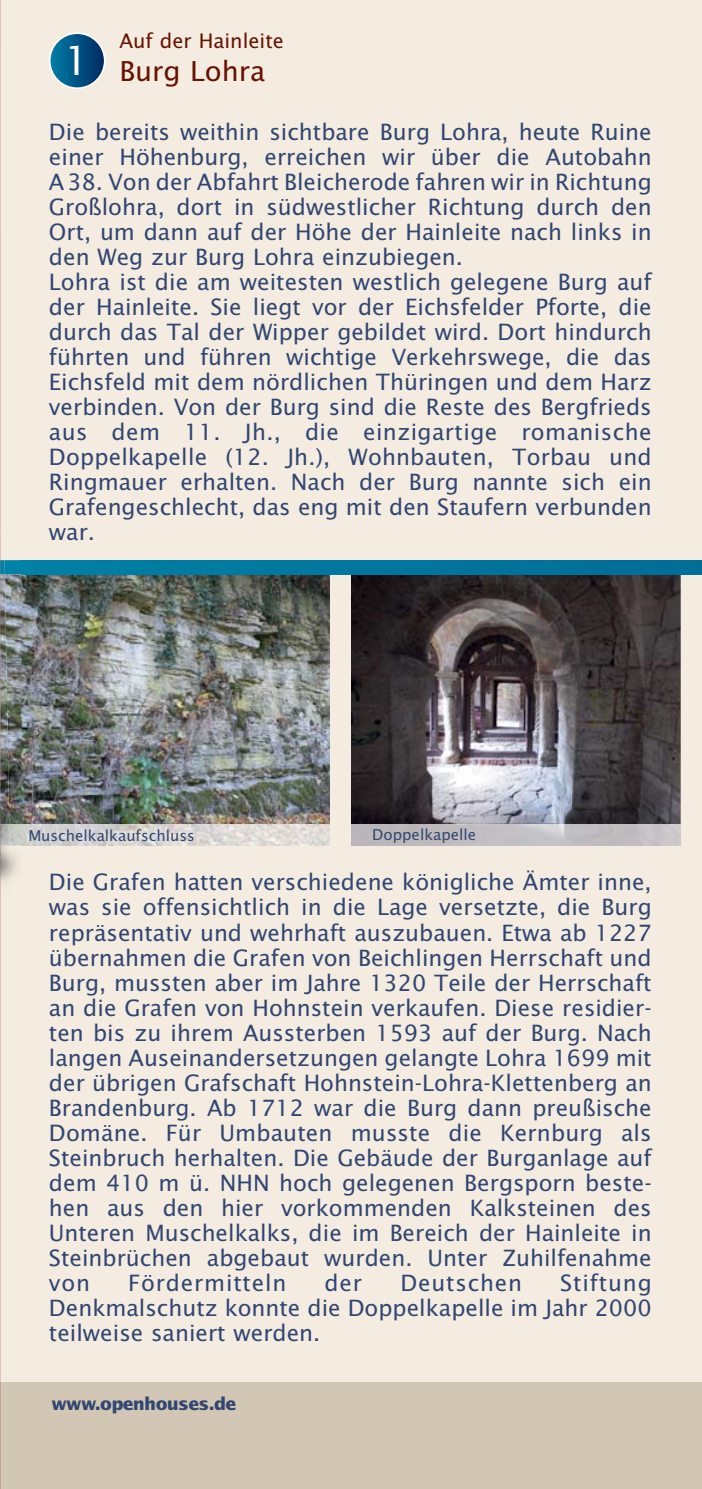
<style>
.page{position:relative;width:702px;height:1489px;background:#fff}
.page>*{position:absolute;margin:0;border:0;box-sizing:border-box;transform-origin:0 0}
.t1{font:40.25px "Lucida Sans";color:#fff}
.t2{font:27.5px "Lucida Sans";color:#671200}
.t3{font:22.5px/25px "Lucida Sans";color:#314671;text-align:justify}
.t4{font:22.5px "Lucida Sans";letter-spacing:.035em;color:#314671}
.t5{font:20px "Lucida Sans";color:#671200}
.t6{font:700 17.5px "Lucida Sans";letter-spacing:-.04em;color:#314671}
.t7{font:15px "Lucida Sans";color:#314671}
</style>
<div class="page">
<div style="left:0;top:0;width:702px;height:1488px;background:#f4ece0"></div>
<div style="left:0;top:1382px;width:702px;height:106px;background:#d2c7b5"></div>
<svg style="left:50px;top:33px;width:55px;height:55px;background:#095988"></svg>
<div style="left:49px;top:32px;width:57px;height:57px;border:2px solid #fff;border-radius:50%"></div>
<img style="left:22px;top:574px;width:308px;height:271px">
<img style="left:351px;top:574px;width:329px;height:250px">
<img style="left:351px;top:824px;width:329px;height:21px">
<div style="left:22px;top:560px;width:680px;height:14px;background:#00779f"></div>
<svg style="left:0;top:0;width:1px;height:1488px"></svg>
<img style="left:10px;top:845px;width:12px;height:33px">
<img style="left:5px;top:560px;width:17px;height:264px">
<img style="left:10px;top:824px;width:12px;height:21px">
<svg style="left:0;top:895px;width:1px;height:13px"></svg>
<img style="left:1px;top:574px;width:9px;height:309px">
<img style="left:1px;top:560px;width:4px;height:14px">
<img style="left:0;top:532px;width:1px;height:363px">
<p class="t5" style="left:119px;top:32px;width:166px">Auf der Hainleite</p>
<p class="t2" style="left:119px;top:60px;width:147px">Burg Lohra</p>
<p class="t3" style="left:49px;top:121px;width:604px;text-align:left">Die bereits weithin sichtbare Burg Lohra, heute Ruine einer Höhenburg, erreichen wir über die Autobahn A 38. Von der Abfahrt Bleicherode fahren wir in Richtung Großlohra, dort in südwestlicher Richtung durch den Ort, um dann auf der Höhe der Hainleite nach links in den Weg zur Burg Lohra einzubiegen.<br>Lohra ist die am weitesten westlich gelegene Burg auf der Hainleite. Sie liegt vor der Eichsfelder Pforte, die durch das Tal der Wipper gebildet wird. Dort hindurch führten und führen wichtige Verkehrswege, die das Eichsfeld mit dem nördlichen Thüringen und dem Harz verbinden. Von der Burg sind die Reste des Bergfrieds aus dem 11. Jh., die einzigartige romanische Doppelkapelle (12. Jh.), Wohnbauten, Torbau und Ringmauer erhalten. Nach der Burg nannte sich ein Grafengeschlecht, das eng mit den Staufern verbunden war.</p>
<h1 class="t1" style="left:64px;top:44px;width:27px">1</h1>
<p class="t7" style="left:28px;top:829px;width:168px">Muschelkalkaufschluss</p>
<p class="t7" style="left:372px;top:827px;width:105px">Doppelkapelle</p>
<p class="t3" style="left:49px;top:871px;width:604px">Die Grafen hatten verschiedene königliche Ämter inne, was sie offensichtlich in die Lage versetzte, die Burg repräsentativ und wehrhaft auszubauen. Etwa ab 1227 übernahmen die Grafen von Beichlingen Herrschaft und Burg, mussten aber im Jahre 1320 Teile der Herrschaft an die Grafen von Hohnstein verkaufen. Diese residier&shy;ten bis zu ihrem Aussterben 1593 auf der Burg. Nach langen Auseinandersetzungen gelangte Lohra 1699 mit der übrigen Grafschaft Hohnstein-Lohra-Klettenberg an Brandenburg. Ab 1712 war die Burg dann preußische Domäne. Für Umbauten musste die Kernburg als Steinbruch herhalten. Die Gebäude der Burganlage auf dem 410 m ü. NHN hoch gelegenen Bergsporn beste&shy;hen aus den hier vorkommenden Kalksteinen des Unteren Muschelkalks, die im Bereich der Hainleite in Steinbrüchen abgebaut wurden. Unter Zuhilfenahme von</p>
<p class="t3" style="left:49px;top:1271px;width:604px;text-indent:511px">Stiftung Denkmalschutz konnte die Doppelkapelle im Jahr 2000 teilweise saniert werden.</p>
<p class="t4" style="left:128px;top:1272px;width:160px">Fördermitteln</p>
<p class="t3" style="left:324px;top:1271px;width:39px">der</p>
<p class="t4" style="left:400px;top:1272px;width:123px">Deutschen</p>
<p class="t6" style="left:51px;top:1396px;width:186px">www.openhouses.de</p>
</div>
